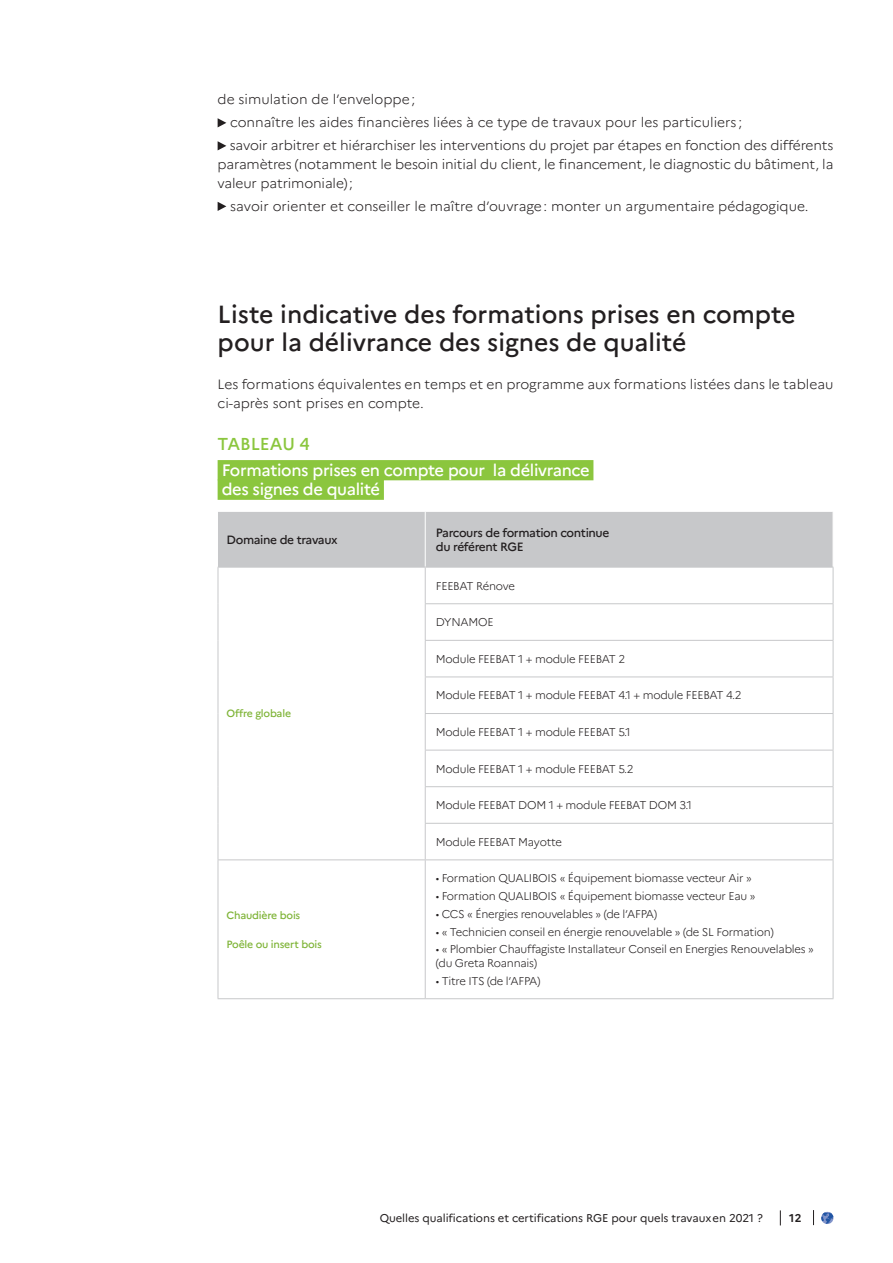
<style>
.page{position:relative;width:893px;height:1263px;background:#fff}
.page>*{position:absolute;margin:0;border:0;box-sizing:border-box;transform-origin:0 0}
.t1{font:500 24.75px/27.8px "Marianne";color:#231f20}
.t2{font:500 17.25px "Marianne";color:#8bc63e}
.t3{font:500 16.5px/19.5px "Marianne";letter-spacing:-.02em;color:#fff}
.t4{font:300 13.5px/23px "Marianne";letter-spacing:-.005em;color:#231f20}
.t5{font:500 12px/14.2px "Marianne";letter-spacing:-.03em;color:#231f20}
.t6{font:300 11.25px/13.5px "Marianne";letter-spacing:-.02em;color:#231f20}
.t7{font:11.25px "Marianne";letter-spacing:-.005em;color:#231f20}
.t8{font:700 11.25px "Marianne";color:#231f20}
.t9{font:500 10.5px "Marianne";letter-spacing:-.02em;color:#7fb438}
</style>
<div class="page">
<svg style="left:780px;top:1210px;width:1px;height:15px"></svg>
<svg style="left:813px;top:1210px;width:1px;height:15px"></svg>
<svg style="left:821px;top:1212px;width:12px;height:12px"></svg>
<div style="left:218px;top:460px;width:375px;height:20px;background:#8bc63e"></div>
<div style="left:218px;top:480px;width:166px;height:20px;background:#8bc63e"></div>
<svg style="left:218px;top:118px;width:8px;height:9px"></svg>
<svg style="left:218px;top:141px;width:8px;height:9px"></svg>
<svg style="left:218px;top:202px;width:8px;height:9px"></svg>
<div style="left:218px;top:512px;width:615px;height:55px;background:#c7c8ca"></div>
<svg style="left:219px;top:568px;width:614px;height:430px"></svg>
<hr style="left:425px;top:512px;width:1px;height:55px;background:#fff">
<hr style="left:218px;top:567px;width:1px;height:37px;background:#c7c8ca">
<hr style="left:425px;top:567px;width:1px;height:36px;background:#c7c8ca">
<hr style="left:833px;top:567px;width:1px;height:36px;background:#c7c8ca">
<hr style="left:218px;top:604px;width:1px;height:36px;background:#c7c8ca">
<hr style="left:425px;top:604px;width:1px;height:36px;background:#c7c8ca">
<hr style="left:833px;top:604px;width:1px;height:36px;background:#c7c8ca">
<hr style="left:218px;top:640px;width:1px;height:37px;background:#c7c8ca">
<hr style="left:425px;top:641px;width:1px;height:35px;background:#c7c8ca">
<hr style="left:833px;top:641px;width:1px;height:35px;background:#c7c8ca">
<hr style="left:218px;top:677px;width:1px;height:36px;background:#c7c8ca">
<hr style="left:218px;top:713px;width:1px;height:37px;background:#c7c8ca">
<hr style="left:218px;top:750px;width:1px;height:37px;background:#c7c8ca">
<hr style="left:218px;top:787px;width:1px;height:36px;background:#c7c8ca">
<hr style="left:218px;top:823px;width:1px;height:36px;background:#c7c8ca">
<hr style="left:218px;top:567px;width:207px;height:1px;background:#c7c8ca">
<hr style="left:425px;top:567px;width:408px;height:1px;background:#c7c8ca">
<hr style="left:425px;top:603px;width:408px;height:1px;background:#c7c8ca">
<hr style="left:425px;top:640px;width:408px;height:1px;background:#c7c8ca">
<hr style="left:218px;top:859px;width:207px;height:1px;background:#c7c8ca">
<hr style="left:425px;top:859px;width:408px;height:1px;background:#c7c8ca">
<hr style="left:218px;top:860px;width:1px;height:138px;background:#c7c8ca">
<hr style="left:833px;top:860px;width:1px;height:138px;background:#c7c8ca">
<hr style="left:218px;top:998px;width:207px;height:1px;background:#c7c8ca">
<hr style="left:425px;top:998px;width:408px;height:1px;background:#c7c8ca">
<hr style="left:425px;top:676px;width:408px;height:1px;background:#c7c8ca">
<hr style="left:425px;top:677px;width:1px;height:36px;background:#c7c8ca">
<hr style="left:833px;top:677px;width:1px;height:36px;background:#c7c8ca">
<hr style="left:425px;top:713px;width:408px;height:1px;background:#c7c8ca">
<hr style="left:425px;top:714px;width:1px;height:36px;background:#c7c8ca">
<hr style="left:833px;top:714px;width:1px;height:36px;background:#c7c8ca">
<hr style="left:425px;top:750px;width:408px;height:1px;background:#c7c8ca">
<hr style="left:425px;top:750px;width:1px;height:36px;background:#c7c8ca">
<hr style="left:833px;top:750px;width:1px;height:36px;background:#c7c8ca">
<hr style="left:425px;top:786px;width:408px;height:1px;background:#c7c8ca">
<hr style="left:425px;top:787px;width:1px;height:36px;background:#c7c8ca">
<hr style="left:833px;top:787px;width:1px;height:36px;background:#c7c8ca">
<hr style="left:425px;top:823px;width:408px;height:1px;background:#c7c8ca">
<hr style="left:425px;top:824px;width:1px;height:35px;background:#c7c8ca">
<hr style="left:833px;top:824px;width:1px;height:35px;background:#c7c8ca">
<hr style="left:425px;top:860px;width:1px;height:138px;background:#c7c8ca">
<p class="t4" style="left:230px;top:88px;width:605px;text-indent:-12px">de simulation de l’enveloppe;<br>connaître les aides financières liées à ce type de travaux pour les particuliers ;<br>savoir arbitrer et hiérarchiser les interventions du projet par étapes en fonction des différents</p>
<p class="t4" style="left:218px;top:155px;width:617px;line-height:18.8px">paramètres (notamment le besoin initial du client, le financement, le diagnostic du bâtiment, la valeur patrimoniale);</p>
<p class="t4" style="left:230px;top:195px;width:580px">savoir orienter et conseiller le maître d’ouvrage: monter un argumentaire pédagogique.</p>
<h1 class="t1" style="left:218px;top:301px;width:579px">Liste indicative des formations prises en compte pour la délivrance des signes de qualité</h1>
<p class="t4" style="left:218px;top:375px;width:617px;line-height:18.8px">Les formations équivalentes en temps et en programme aux formations listées dans le tableau ci-après sont prises en compte.</p>
<h2 class="t2" style="left:218px;top:433px;width:94px">TABLEAU 4</h2>
<h3 class="t3" style="left:222px;top:460px;width:369px">Formations prises en compte pour la délivrance des signes de qualité</h3>
<p class="t5" style="left:226px;top:533px;width:113px">Domaine de travaux</p>
<p class="t5" style="left:436px;top:525px;width:175px">Parcours de formation continue du référent RGE</p>
<p class="t9" style="left:226px;top:707px;width:66px">Offre globale</p>
<p class="t9" style="left:226px;top:909px;width:75px">Chaudière bois</p>
<p class="t9" style="left:226px;top:937px;width:97px">Poêle ou insert bois</p>
<p class="t6" style="left:436px;top:579px;width:81px">FEEBAT Rénove</p>
<p class="t6" style="left:436px;top:615px;width:59px">DYNAMOE</p>
<p class="t6" style="left:436px;top:652px;width:191px">Module FEEBAT 1 + module FEEBAT 2</p>
<p class="t6" style="left:436px;top:689px;width:307px">Module FEEBAT 1 + module FEEBAT 4.1 + module FEEBAT 4.2</p>
<p class="t6" style="left:436px;top:725px;width:196px">Module FEEBAT 1 + module FEEBAT 5.1</p>
<p class="t6" style="left:436px;top:762px;width:199px">Module FEEBAT 1 + module FEEBAT 5.2</p>
<p class="t6" style="left:436px;top:798px;width:258px">Module FEEBAT DOM 1 + module FEEBAT DOM 3.1</p>
<p class="t6" style="left:436px;top:835px;width:128px">Module FEEBAT Mayotte</p>
<p class="t6" style="left:436px;top:872px;width:317px">• Formation QUALIBOIS « Équipement biomasse vecteur Air »</p>
<p class="t6" style="left:436px;top:889px;width:321px">• Formation QUALIBOIS « Équipement biomasse vecteur Eau »</p>
<p class="t6" style="left:436px;top:907px;width:223px">• CCS « Énergies renouvelables » (de l’AFPA)</p>
<p class="t6" style="left:436px;top:925px;width:339px">• « Technicien conseil en énergie renouvelable » (de SL Formation)</p>
<p class="t6" style="left:436px;top:943px;width:380px">• « Plombier Chauffagiste Installateur Conseil en Energies Renouvelables » (du Greta Roannais)</p>
<p class="t6" style="left:436px;top:974px;width:106px">• Titre ITS (de l’AFPA)</p>
<p class="t7" style="left:380px;top:1211px;width:385px">Quelles qualifications et certifications RGE pour quels travauxen 2021 ?</p>
<p class="t8" style="left:789px;top:1211px;width:14px">12</p>
</div>
